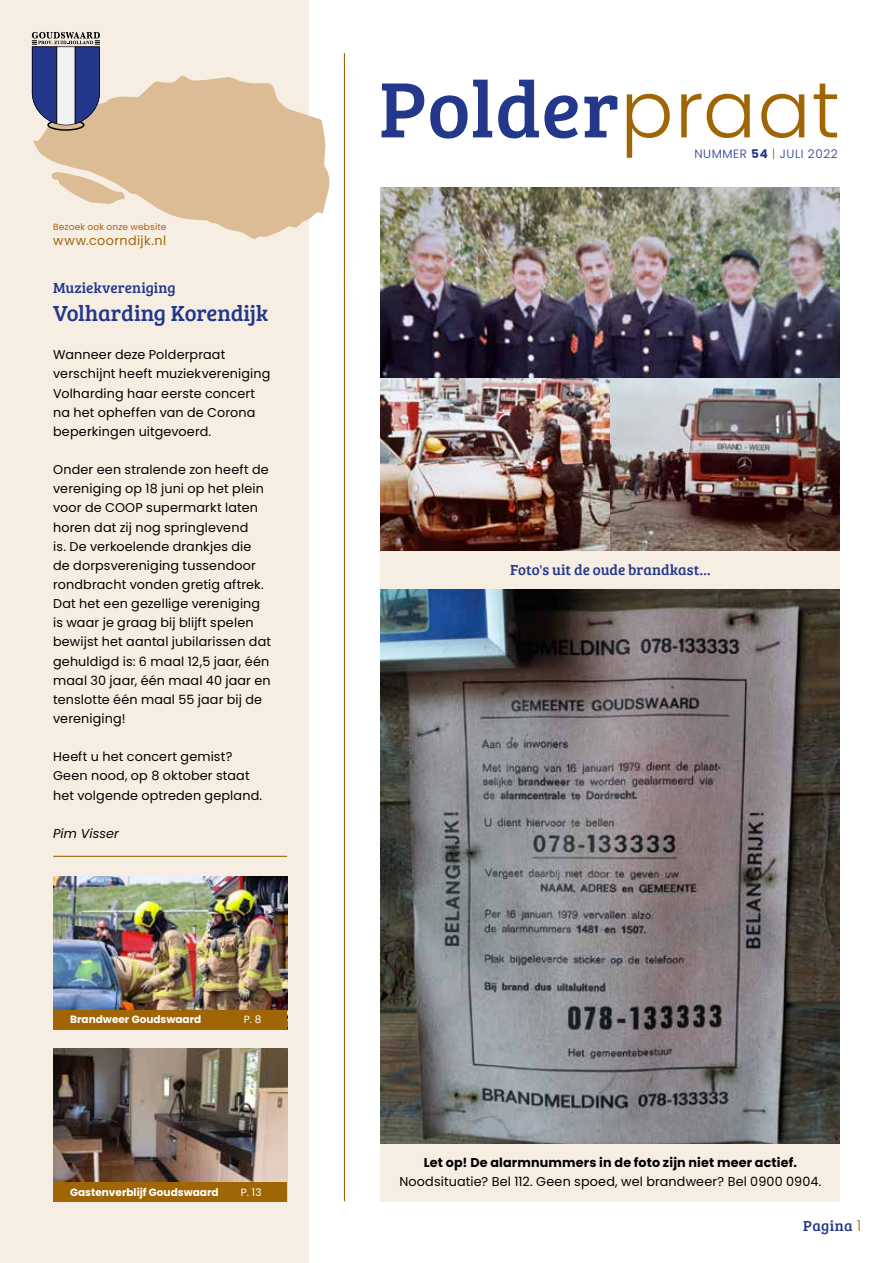
<style>
.page{position:relative;width:893px;height:1263px;background:#fff}
.page>*{position:absolute;margin:0;border:0;box-sizing:border-box;transform-origin:0 0}
.t1{font:81px "Bree Serif";letter-spacing:.005em;color:#23378b}
.t2{font:22.5px "Bree Serif";letter-spacing:-.005em;color:#23378b}
.t3{font:15px "Bree Serif";letter-spacing:.005em;color:#23378b}
.t4{font:12.75px/19.2px "Poppins";letter-spacing:.015em;color:#000}
.t5{font:700 12.75px "Poppins";letter-spacing:.01em;color:#000}
.t6{font:12.75px "Poppins";letter-spacing:.03em;color:#a06606}
.t7{font:italic 12.75px "Poppins";letter-spacing:.01em;color:#000}
.t8{font:300 12px "Poppins";letter-spacing:.05em;color:#23378b}
.t9{font:700 10.5px "Poppins";color:#fff}
.t10{font:10.5px "Poppins";color:#fff}
.t11{font:9px "Poppins";letter-spacing:.025em;color:#a06606}
.s1{font-family:"Poppins";font-weight:300;font-size:78.75px;color:#a06606}
.s2{font-weight:700}
.s3{color:#a06606}
.s4{font-family:"Poppins";font-weight:300;color:#a06606}
</style>
<div class="page">
<img style="left:381px;top:187px;width:459px;height:191px">
<div style="left:0;top:0;width:308px;height:1263px;background:#f7eee3"></div>
<hr style="left:344px;top:274px;width:1px;height:927px;background:#a06606">
<hr style="left:344px;top:53px;width:1px;height:221px;background:#a06606">
<svg style="left:33px;top:75px;width:297px;height:164px;fill:#dbbc95"></svg>
<div style="left:47px;top:119px;width:38px;height:12px;border:2px solid #000;border-radius:50%"></div>
<svg style="left:32px;top:32px;width:68px;height:93px"></svg>
<hr style="left:53px;top:856px;width:234px;height:1px;background:#a06606">
<img style="left:53px;top:1048px;width:234px;height:134px">
<div style="left:53px;top:1182px;width:234px;height:19px;background:#a06606"></div>
<img style="left:53px;top:876px;width:234px;height:134px">
<div style="left:53px;top:1010px;width:234px;height:19px;background:#a06606"></div>
<img style="left:381px;top:589px;width:459px;height:555px">
<img style="left:381px;top:378px;width:459px;height:173px">
<div style="left:381px;top:551px;width:459px;height:38px;background:#f7eee3"></div>
<div style="left:381px;top:1144px;width:459px;height:57px;background:#f7eee3"></div>
<p class="t11" style="left:53px;top:221px;width:115px">Bezoek ook onze website</p>
<p class="t6" style="left:53px;top:233px;width:115px">www.coorndijk.nl</p>
<p class="t3" style="left:53px;top:277px;width:124px">Muziekvereniging</p>
<h2 class="t2" style="left:53px;top:297px;width:217px">Volharding Korendijk</h2>
<p class="t4" style="left:53px;top:345px;width:219px">Wanneer deze Polderpraat verschijnt heeft muziekvereniging<br>Volharding haar eerste concert na het opheffen van de Corona beperkingen uitgevoerd.</p>
<p class="t4" style="left:53px;top:460px;width:219px">Onder een stralende zon heeft de vereniging op 18 juni op het plein voor de COOP supermarkt laten horen dat zij nog springlevend<br>is. De verkoelende drankjes die de dorpsvereniging tussendoor rondbracht vonden gretig aftrek.<br>Dat het een gezellige vereniging is waar je graag bij blijft spelen bewijst het aantal jubilarissen dat gehuldigd is: 6 maal 12,5 jaar, één maal 30 jaar, één maal 40 jaar en tenslotte één maal 55 jaar bij de vereniging!</p>
<p class="t4" style="left:53px;top:747px;width:211px">Heeft u het concert gemist?<br>Geen nood, op 8 oktober staat het volgende optreden gepland.</p>
<p class="t7" style="left:53px;top:826px;width:67px">Pim Visser</p>
<p class="t9" style="left:70px;top:1014px;width:133px">Brandweer Goudswaard</p>
<p class="t10" style="left:244px;top:1014px;width:19px">P. 8</p>
<p class="t9" style="left:70px;top:1186px;width:150px">Gastenverblijf Goudswaard</p>
<p class="t10" style="left:241px;top:1186px;width:22px">P. 13</p>
<h1 class="t1" style="left:379px;top:50px;width:462px">Polder<span class="s1">praat</span></h1>
<p class="t8" style="left:694px;top:147px;width:145px">NUMMER <span class="s2">54</span> <span class="s3">|</span> JULI 2022</p>
<p class="t3" style="left:510px;top:559px;width:202px">Foto's uit de oude brandkast...</p>
<p class="t5" style="left:424px;top:1155px;width:375px">Let op! De alarmnummers in de foto zijn niet meer actief.</p>
<p class="t4" style="left:399px;top:1172px;width:424px">Noodsituatie? Bel 112. Geen spoed, wel brandweer? Bel 0900 0904.</p>
<p class="t3" style="left:803px;top:1215px;width:59px">Pagina <span class="s4">1</span></p>
</div>
